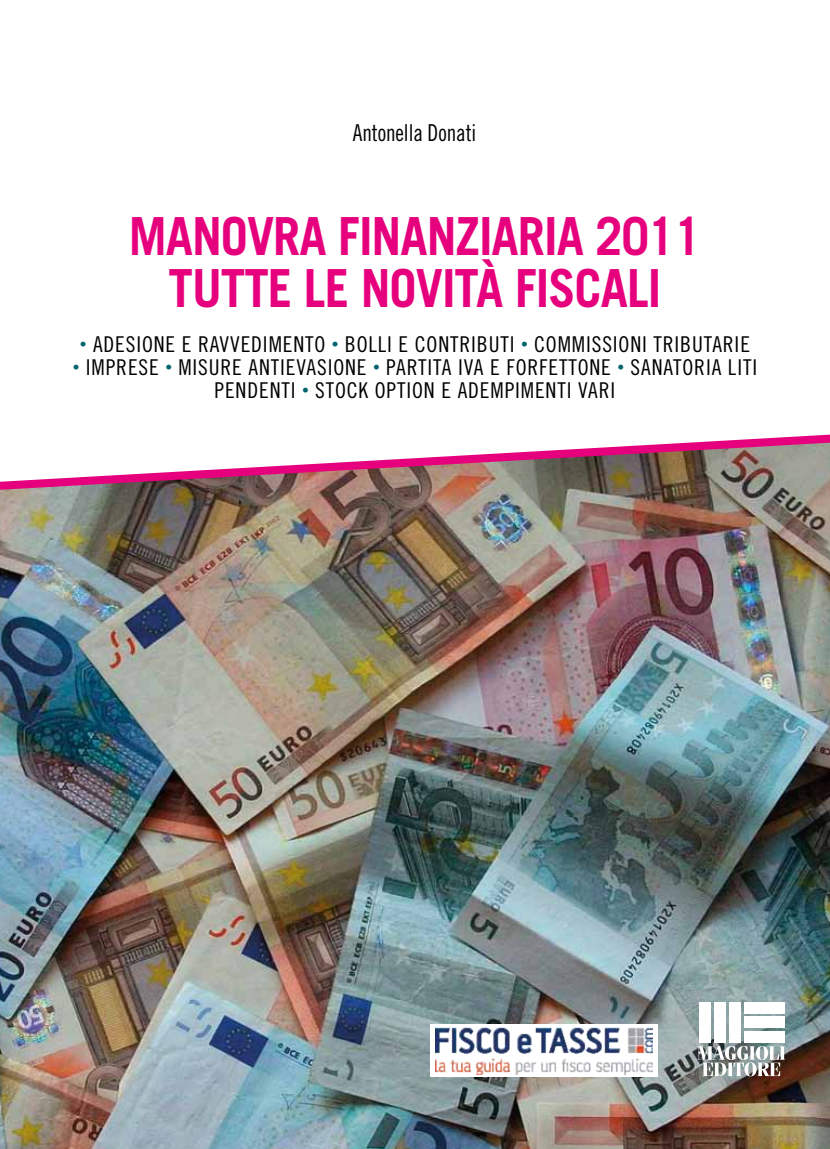
<style>
.page{position:relative;width:830px;height:1149px;background:#fff}
.page>*{position:absolute;margin:0;border:0;box-sizing:border-box;transform-origin:0 0}
.t1{font:700 52.5px/52.5px "Trade Gothic LT Std";letter-spacing:-.02em;color:#e6007d;text-align:center;scale:.93 1}
.t2{font:23.25px "Trade Gothic LT Std Cn 18";color:#000;scale:.93 1}
.t3{font:21.75px/23.1px "Trade Gothic LT Std Cn 18";letter-spacing:.04em;color:#000;text-align:center}
.s1{font-size:13.65px;color:#00646e}
</style>
<div class="page">
<img style="left:0;top:489px;width:829px;height:659px">
<div style="left:743px;top:1030px;width:41px;height:12px;background:#fff"></div>
<div style="left:744px;top:1016px;width:40px;height:11px;background:#fff"></div>
<div style="left:743px;top:1001px;width:41px;height:12px;background:#fff"></div>
<div style="left:729px;top:1001px;width:11px;height:41px;background:#fff"></div>
<div style="left:714px;top:1001px;width:11px;height:41px;background:#fff"></div>
<div style="left:699px;top:1001px;width:11px;height:41px;background:#fff"></div>
<svg style="left:697px;top:1045px;width:87px;height:30px"></svg>
<img style="left:0;top:434px;width:829px;height:55px">
<div style="left:429px;top:1023px;width:228px;height:53px;background:#fff"></div>
<img style="left:435px;top:1027px;width:217px;height:46px">
<p class="t2" style="left:352px;top:118px;width:134px">ANTONELLA DONATI</p>
<h1 class="t1" style="left:129px;top:209px;width:616px">MANOVRA FINANZIARIA 2011<br>TUTTE LE NOVITÀ FISCALI</h1>
<p class="t3" style="left:80px;top:332px;width:671px"><span class="s1">•</span> ADESIONE E RAVVEDIMENTO <span class="s1">•</span> BOLLI E CONTRIBUTI <span class="s1">•</span> COMMISSIONI TRIBUTARIE</p>
<p class="t3" style="left:73px;top:355px;width:685px"><span class="s1">•</span> IMPRESE <span class="s1">•</span> MISURE ANTIEVASIONE <span class="s1">•</span> PARTITA IVA E FORFETTONE <span class="s1">•</span> SANATORIA LITI<br>PENDENTI <span class="s1">•</span> STOCK OPTION E ADEMPIMENTI VARI</p>
</div>
